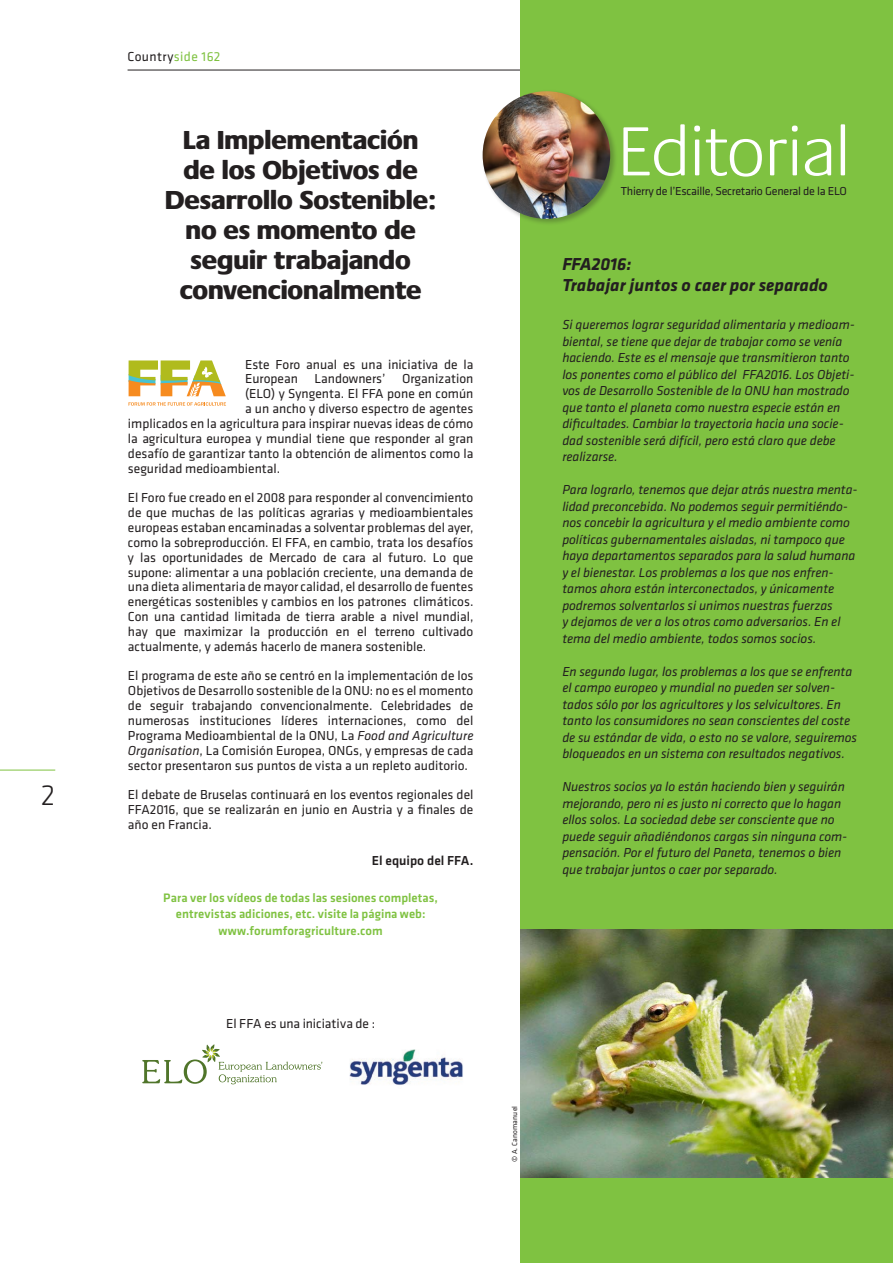
<style>
.page{position:relative;width:893px;height:1263px;background:#fff}
.page>*{position:absolute;margin:0;border:0;box-sizing:border-box;transform-origin:0 0}
.t1{font:300 72px "Praxis";color:#fff}
.t2{font:300 30px "Klavika";color:#231f20}
.t3{font:800 27px/30px "Praxis";color:#231f20;text-align:center}
.t4{font:italic 700 18px/21.6px "Klavika";color:#231f20}
.t5{font:13.5px/14.9px "Klavika";color:#231f20;text-align:justify}
.t6{font:italic 13.5px/16.5px "Klavika";letter-spacing:-.005em;color:#231f20}
.t7{font:500 13.5px "Klavika";color:#231f20}
.t8{font:13.5px "Klavika";letter-spacing:.03em;color:#231f20}
.t9{font:500 12.75px/16.5px "Klavika";letter-spacing:.005em;color:#7fc241;text-align:center}
.t10{font:12px "Klavika";letter-spacing:-.02em;color:#231f20}
.t11{font:7.5px "Klavika";letter-spacing:.02em;color:#231f20}
.s1{color:#7fc241}
.s2{font-style:italic}
</style>
<div class="page">
<hr style="left:0;top:770px;width:55px;height:1px;background:#7fc241">
<hr style="left:128px;top:70px;width:701px;height:1px;background:#231f20">
<div style="left:520px;top:0;width:373px;height:1263px;background:#7fc241"></div>
<div style="left:481px;top:90px;width:137px;height:136px;background:#231f20;opacity:.3"></div>
<img style="left:483px;top:91px;width:127px;height:128px;border-radius:64px">
<img style="left:349px;top:1049px;width:114px;height:36px">
<svg style="left:142px;top:1044px;width:180px;height:40px"></svg>
<img style="left:520px;top:930px;width:373px;height:248px">
<svg style="left:129px;top:360px;width:97px;height:46px"></svg>
<h2 class="t2" style="left:41px;top:779px;width:16px">2</h2>
<p class="t8" style="left:128px;top:49px;width:94px">Country<span class="s1">side 162</span></p>
<h3 class="t3" style="left:165px;top:126px;width:273px">La Implementación de los Objetivos de<br>Desarrollo Sostenible: no es momento de seguir trabajando convencionalmente</h3>
<p class="t5" style="left:245px;top:357px;width:230px">Este Foro anual es una iniciativa de la</p>
<p class="t5" style="left:245px;top:372px;width:230px">European Landowners’ Organization</p>
<p class="t5" style="left:245px;top:387px;width:230px">(ELO) y Syngenta. El FFA pone en común</p>
<p class="t5" style="left:245px;top:401px;width:230px">a un ancho y diverso espectro de agentes</p>
<p class="t5" style="left:128px;top:416px;width:347px">implicados en la agricultura para inspirar nuevas ideas de cómo</p>
<p class="t5" style="left:128px;top:431px;width:347px">la agricultura europea y mundial tiene que responder al gran</p>
<p class="t5" style="left:128px;top:446px;width:347px">desafío de garantizar tanto la obtención de alimentos como la</p>
<p class="t5" style="left:128px;top:461px;width:154px">seguridad medioambiental.</p>
<p class="t5" style="left:128px;top:491px;width:347px">El Foro fue creado en el 2008 para responder al convencimiento de que muchas de las políticas agrarias y medioambientales europeas estaban encaminadas a solventar problemas del ayer, como la sobreproducción. El FFA, en cambio, trata los desafíos y las oportunidades de Mercado de cara al futuro. Lo que supone: alimentar a una población creciente, una demanda de una dieta alimentaria de mayor calidad, el desarrollo de fuentes energéticas sostenibles y cambios en los patrones climáticos.<br>Con una cantidad limitada de tierra arable a nivel mundial, hay que maximizar la producción en el terreno cultivado actualmente, y además hacerlo de manera sostenible.</p>
<p class="t5" style="left:128px;top:669px;width:347px">El programa de este año se centró en la implementación de los Objetivos de Desarrollo sostenible de la ONU: no es el momento de seguir trabajando convencionalmente. Celebridades de numerosas instituciones líderes internaciones, como del Programa Medioambiental de la ONU, La <span class="s2">Food and Agriculture Organisation</span>, La Comisión Europea, ONGs, y empresas de cada sector presentaron sus puntos de vista a un repleto auditorio.</p>
<p class="t5" style="left:128px;top:788px;width:347px">El debate de Bruselas continuará en los eventos regionales del FFA2016, que se realizarán en junio en Austria y a finales de año en Francia.</p>
<p class="t7" style="left:372px;top:853px;width:103px">El equipo del FFA.</p>
<p class="t9" style="left:163px;top:889px;width:276px">Para ver los vídeos de todas las sesiones completas, entrevistas adiciones, etc. visite la página web: www.forumforagriculture.com</p>
<p class="t5" style="left:226px;top:1016px;width:151px">El FFA es una iniciativa de :</p>
<p class="t11" style="left:511px;top:1162px;width:58px;rotate:-90deg">© A. Canomanuel</p>
<h1 class="t1" style="left:618px;top:114px;width:233px">Editorial</h1>
<p class="t10" style="left:621px;top:184px;width:228px">Thierry de l’Escaille, Secretario General de la ELO</p>
<h3 class="t4" style="left:562px;top:253px;width:267px">FFA2016:<br>Trabajar juntos o caer por separado</h3>
<p class="t6" style="left:562px;top:317px;width:294px">Si queremos lograr seguridad alimentaria y medioam&shy;biental, se tiene que dejar de trabajar como se venía haciendo. Este es el mensaje que transmitieron tanto los ponentes como el público del FFA2016. Los Objeti&shy;vos de Desarrollo Sostenible de la ONU han mostrado que tanto el planeta como nuestra especie están en dificultades. Cambiar la trayectoria hacia una socie&shy;dad sostenible será difícil, pero está claro que debe realizarse.</p>
<p class="t6" style="left:562px;top:482px;width:297px">Para lograrlo, tenemos que dejar atrás nuestra menta&shy;lidad preconcebida. No podemos seguir permitiéndo&shy;nos concebir la agricultura y el medio ambiente como políticas gubernamentales aisladas, ni tampoco que haya departamentos separados para la salud humana y el bienestar. Los problemas a los que nos enfren&shy;tamos ahora están interconectados, y únicamente podremos solventarlos si unimos nuestras fuerzas<br>y dejamos de ver a los otros como adversarios. En el tema del medio ambiente, todos somos socios.</p>
<p class="t6" style="left:562px;top:663px;width:296px">En segundo lugar, los problemas a los que se enfrenta el campo europeo y mundial no pueden ser solven&shy;tados sólo por los agricultores y los selvicultores. En tanto los consumidores no sean conscientes del coste de su estándar de vida, o esto no se valore, seguiremos bloqueados en un sistema con resultados negativos.</p>
<p class="t6" style="left:562px;top:779px;width:286px">Nuestros socios ya lo están haciendo bien y seguirán mejorando, pero ni es justo ni correcto que lo hagan ellos solos. La sociedad debe ser consciente que no puede seguir añadiéndonos cargas sin ninguna com&shy;pensación. Por el futuro del Paneta, tenemos o bien que trabajar juntos o caer por separado.</p>
</div>
